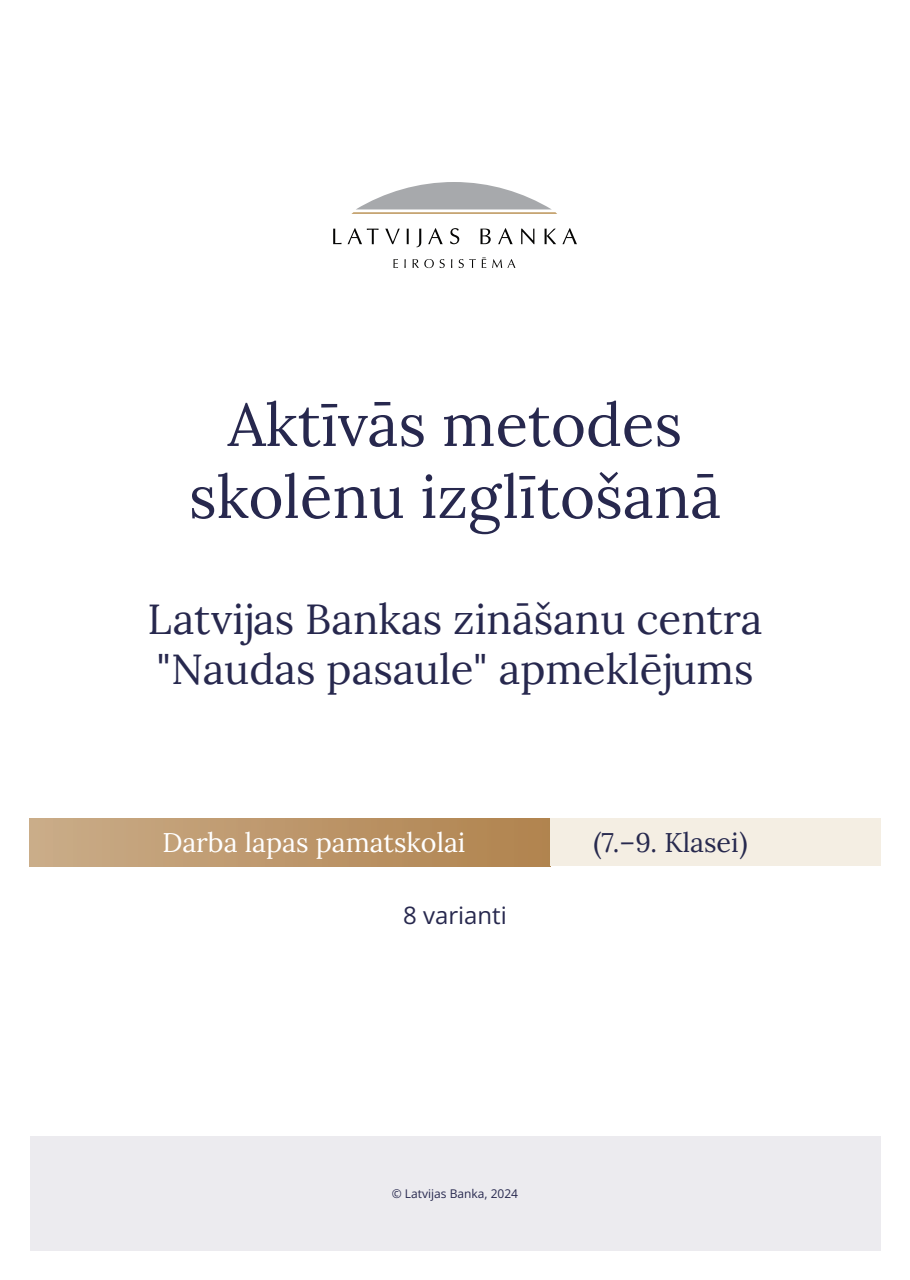
<style>
.page{position:relative;width:910px;height:1280px;background:#fff}
.page>*{position:absolute;margin:0;border:0;box-sizing:border-box;transform-origin:0 0}
.t1{font:60px/72px "Lora";color:#27284e;text-align:center}
.t2{font:42px/50.4px "Lora";color:#27284e}
.t3{font:27px "Lora";color:#fff}
.t4{font:27px "Lora";color:#27294e}
.t5{font:24px "Open Sans";color:#27284e}
.t6{font:12px "Open Sans";color:#27284e}
</style>
<div class="page">
<div style="left:30px;top:818px;width:520px;height:48px;background:linear-gradient(to right,#caac89,#b0834e)"></div>
<div style="left:550px;top:818px;width:330px;height:48px;background:#f4eee3"></div>
<div style="left:30px;top:1136px;width:850px;height:115px;background:#ecebef"></div>
<svg style="left:351px;top:182px;width:206px;height:32px"></svg>
<svg style="left:393px;top:259px;width:5px;height:9px"></svg>
<svg style="left:404px;top:259px;width:2px;height:9px"></svg>
<svg style="left:413px;top:259px;width:32px;height:9px"></svg>
<svg style="left:459px;top:259px;width:17px;height:9px"></svg>
<svg style="left:482px;top:258px;width:4px;height:10px"></svg>
<svg style="left:492px;top:259px;width:23px;height:9px"></svg>
<svg style="left:333px;top:228px;width:244px;height:19px"></svg>
<h1 class="t1" style="left:189px;top:385px;width:534px">Aktīvās metodes skolēnu izglītošanā</h1>
<p class="t2" style="left:148px;top:591px;width:616px">Latvijas Bankas zināšanu centra "Naudas pasaule" apmeklējums</p>
<p class="t3" style="left:162px;top:822px;width:305px">Darba lapas pamatskolai</p>
<p class="t4" style="left:593px;top:822px;width:156px">(7.–9. Klasei)</p>
<p class="t5" style="left:403px;top:899px;width:105px">8 varianti</p>
<p class="t6" style="left:392px;top:1185px;width:128px">© Latvijas Banka, 2024</p>
</div>
